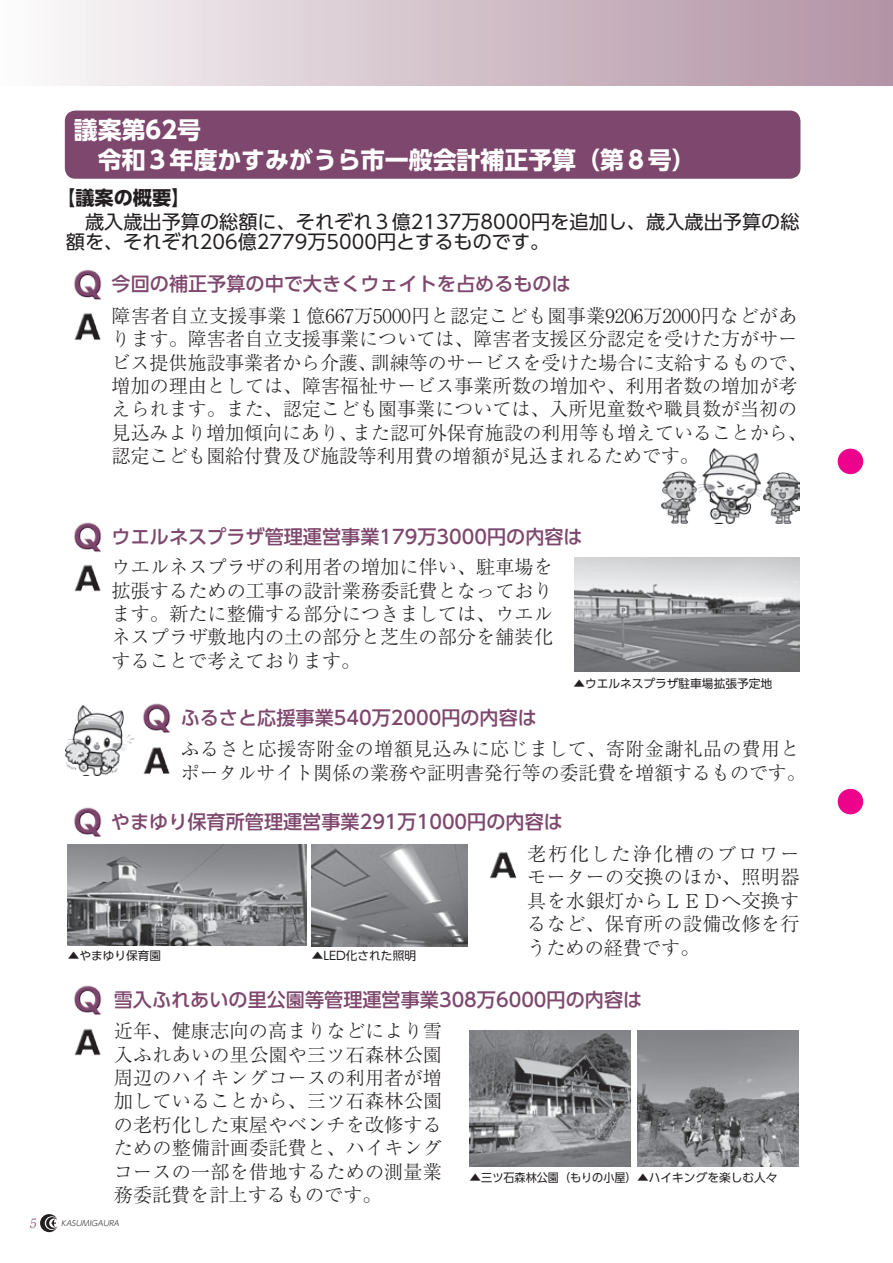
<style>
.page{position:relative;width:893px;height:1263px;background:#fff}
.page>*{position:absolute;margin:0;border:0;box-sizing:border-box;transform-origin:0 0}
.t1{font:700 23.85px/29.2px "UD Shin Go Pro";color:#fff}
.t2{font:300 19.2px/23.4px "Ryumin Pr 6";letter-spacing:.005em;color:#231f20;text-align:justify}
.t3{font:500 19.2px "UD Shin Go Pro";color:#7e476d}
.t4{font:19.2px/20.2px "UD Shin Go Pro";color:#231f20}
.t5{font:300 19.2px "Ryumin Pr 6";letter-spacing:.03em;color:#231f20}
.t6{font:700 19.2px "UD Shin Go Pro";color:#231f20}
.t7{font:italic 300 12.75px "Ryumin Pr 6";color:#7e476d}
.t8{font:11.7px "UD Shin Go Pro";color:#231f20}
.t9{font:italic 300 7.5px "UD Shin Go Pro";color:#231f20}
</style>
<div class="page">
<img style="left:575px;top:557px;width:224px;height:115px">
<img style="left:68px;top:844px;width:239px;height:101px">
<img style="left:469px;top:1030px;width:162px;height:137px">
<img style="left:312px;top:844px;width:156px;height:102px">
<img style="left:637px;top:1030px;width:162px;height:137px">
<svg style="left:40px;top:1214px;width:17px;height:18px"></svg>
<div style="left:0;top:0;width:893px;height:85px;background:linear-gradient(to right,#faf9f9,#b090a2)"></div>
<div style="left:65px;top:111px;width:735px;height:68px;background:#7e476d;border-radius:11px"></div>
<img style="left:74px;top:269px;width:28px;height:71px">
<img style="left:74px;top:522px;width:28px;height:70px">
<img style="left:143px;top:703px;width:28px;height:71px">
<img style="left:74px;top:985px;width:28px;height:71px">
<img style="left:74px;top:807px;width:28px;height:30px">
<img style="left:490px;top:851px;width:27px;height:28px">
<img style="left:661px;top:448px;width:138px;height:75px">
<img style="left:66px;top:706px;width:68px;height:70px">
<div style="left:838px;top:449px;width:25px;height:25px;background:#ed028c;border-radius:50%"></div>
<div style="left:838px;top:789px;width:25px;height:25px;background:#ed028c;border-radius:50%"></div>
<p class="t1" style="left:98px;top:115px;width:599px;text-indent:-24px">議案第62号<br>令和３年度かすみがうら市一般会計補正予算（第８号(</p>
<p class="t6" style="left:56px;top:182px;width:135px">【議案の概要【</p>
<p class="t4" style="left:66px;top:211px;width:735px">　歳入歳出予算の総額に、それぞれ３億2137万8000円を追加し、歳入歳出予算の総額を、それぞれ206億2779万5000円とするものです。</p>
<p class="t3" style="left:112px;top:269px;width:461px">今回の補正予算の中で大きくウェイトを占めるものは</p>
<p class="t5" style="left:112px;top:300px;width:687px">障害者自立支援事業１億667万5000円と認定こども園事業9206万2000円などがあ</p>
<p class="t2" style="left:112px;top:326px;width:687px">ります。障害者自立支援事業については、障害者支援区分認定を受けた方がサー</p>
<p class="t2" style="left:371px;top:350px;width:437px">訓練等のサービスを受けた場合に支給するもので、</p>
<p class="t2" style="left:112px;top:350px;width:267px">ビス提供施設事業者から介護、</p>
<p class="t2" style="left:112px;top:373px;width:687px">増加の理由としては、障害福祉サービス事業所数の増加や、利用者数の増加が考</p>
<p class="t2" style="left:112px;top:396px;width:687px">えられます。また、認定こども園事業については、入所児童数や職員数が当初の</p>
<p class="t2" style="left:352px;top:420px;width:456px">また認可外保育施設の利用等も増えていることから、</p>
<p class="t2" style="left:112px;top:420px;width:589px">見込みより増加傾向にあり、<br>認定こども園給付費及び施設等利用費の増額が見込まれるためです。</p>
<p class="t7" style="left:30px;top:1213px;width:11px">5</p>
<p class="t3" style="left:112px;top:521px;width:473px">ウエルネスプラザ管理運営事業179万3000円の内容は</p>
<p class="t2" style="left:112px;top:554px;width:443px">ウエルネスプラザの利用者の増加に伴い、駐車場を拡張するための工事の設計業務委託費となっております。新たに整備する部分につきましては、ウエルネスプラザ敷地内の土の部分と芝生の部分を舗装化することで考えております。</p>
<p class="t3" style="left:181px;top:702px;width:358px">ふるさと応援事業540万2000円の内容は</p>
<p class="t8" style="left:573px;top:674px;width:200px">▲ウエルネスプラザ駐車場拡張予定地</p>
<p class="t2" style="left:181px;top:736px;width:627px">ふるさと応援寄附金の増額見込みに応じまして、寄附金謝礼品の費用とポータルサイト関係の業務や証明書発行等の委託費を増額するものです。</p>
<p class="t3" style="left:111px;top:806px;width:453px">やまゆり保育所管理運営事業291万1000円の内容は</p>
<p class="t8" style="left:68px;top:946px;width:95px">▲やまゆり保育園</p>
<p class="t8" style="left:312px;top:946px;width:106px">▲LED化された照明</p>
<p class="t2" style="left:527px;top:841px;width:274px">老朽化した浄化槽のブロワーモーターの交換のほか、照明器具を水銀灯からＬＥＤへ交換するなど、保育所の設備改修を行うための経費です。</p>
<p class="t3" style="left:114px;top:984px;width:530px">雪入ふれあいの里公園等管理運営事業308万6000円の内容は</p>
<p class="t2" style="left:114px;top:1018px;width:330px">近年、健康志向の高まりなどにより雪入ふれあいの里公園や三ツ石森林公園周辺のハイキングコースの利用者が増加していることから、三ツ石森林公園の老朽化した東屋やベンチを改修するための整備計画委託費と、ハイキングコースの一部を借地するための測量業務委託費を計上するものです。</p>
<p class="t9" style="left:61px;top:1217px;width:62px">KASUMIGAURA</p>
<p class="t8" style="left:469px;top:1168px;width:309px">▲三ツ石森林公園（もりの小屋）▲ハイキングを楽しむ人々</p>
</div>
